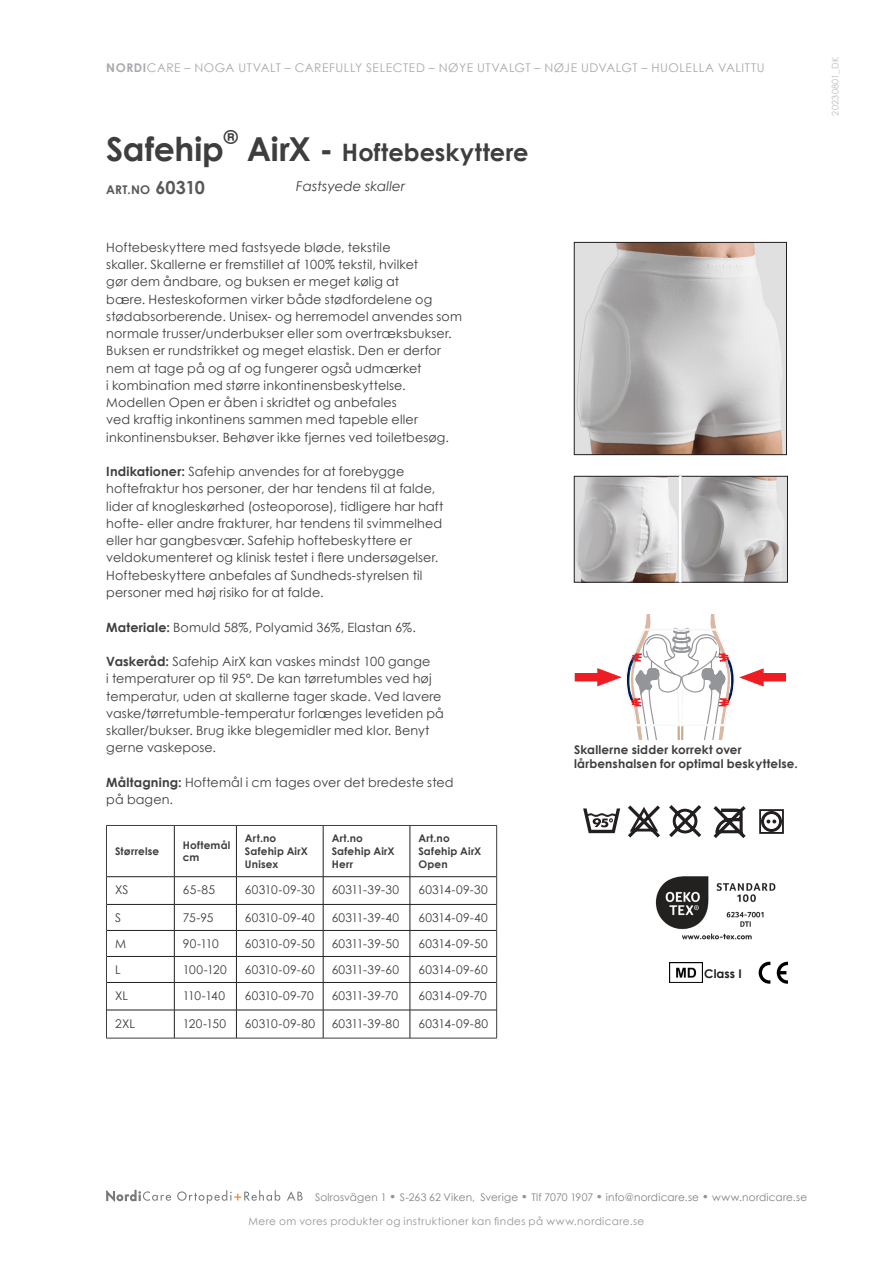
<style>
.page{position:relative;width:893px;height:1263px;background:#fff}
.page>*{position:absolute;margin:0;border:0;box-sizing:border-box;transform-origin:0 0}
.Underrubrik{font:700 33px "Century Gothic";letter-spacing:-.005em;color:#3e3e3f}
.Underrubrik-2{font:700 24px "Century Gothic";letter-spacing:.005em;color:#3e3e3f}
.Underrubrik-3{font:700 19.2px "Century Gothic";color:#3e3e3f}
.t1{font:italic 13.5px "Century Gothic";letter-spacing:.01em;color:#3e3e3f}
.t2{font:12.75px/17.2px "Century Gothic";letter-spacing:.01em;color:#3e3e3f}
.t3{font:12px "Century Gothic";letter-spacing:.02em;color:#3e3e3f}
.t4{font:12px "Century Gothic";letter-spacing:.045em;color:#a8a9ad}
.t5{font:700 12px/14.4px "Century Gothic";letter-spacing:.015em;color:#3e3e3f}
.t6{font:700 12px "Century Gothic";color:#57585a}
.t7{font:12px "Century Gothic";color:#3e3e3f}
.t8{font:700 12px "Century Gothic";color:#231f20}
.t9{font:700 10.5px/12.6px "Century Gothic";letter-spacing:.02em;color:#3e3e3f}
.t10{font:10.5px "Century Gothic";letter-spacing:.015em;color:#808285}
.t11{font:10.5px "Century Gothic";letter-spacing:.035em;color:#939598}
.t12{font:9px "Century Gothic";letter-spacing:.035em;color:#bcbdc0}
.s1{font-weight:700}
.s2{font-size:33px}
.s3{font-size:18px}
.s4{font-weight:700;font-size:12px;color:#939598}
</style>
<div class="page">
<img style="left:576px;top:244px;width:209px;height:209px">
<div style="left:574px;top:242px;width:213px;height:213px;border:1px solid #231f20"></div>
<img style="left:576px;top:478px;width:102px;height:102px">
<div style="left:574px;top:476px;width:106px;height:106px;border:1px solid #231f20"></div>
<svg style="left:683px;top:478px;width:103px;height:102px"></svg>
<div style="left:681px;top:476px;width:107px;height:106px;border:1px solid #231f20"></div>
<hr style="left:679px;top:476px;width:3px;height:106px;background:#fff">
<div style="left:761px;top:674px;width:24px;height:7px;background:#ee1d23"></div>
<svg style="left:597px;top:615px;width:166px;height:124px"></svg>
<div style="left:575px;top:674px;width:24px;height:7px;background:#ee1d23"></div>
<div style="left:575px;top:673px;width:25px;height:8px;border:1px solid #ee1d23"></div>
<svg style="left:583px;top:808px;width:37px;height:25px"></svg>
<svg style="left:628px;top:805px;width:32px;height:32px"></svg>
<svg style="left:669px;top:805px;width:32px;height:32px"></svg>
<svg style="left:713px;top:806px;width:33px;height:32px"></svg>
<svg style="left:759px;top:809px;width:25px;height:25px"></svg>
<img style="left:655px;top:876px;width:121px;height:64px">
<svg style="left:777px;top:962px;width:11px;height:21px"></svg>
<svg style="left:759px;top:962px;width:11px;height:21px"></svg>
<img style="left:669px;top:962px;width:33px;height:21px">
<svg style="left:106px;top:1190px;width:65px;height:12px"></svg>
<svg style="left:177px;top:1190px;width:103px;height:14px"></svg>
<svg style="left:287px;top:1191px;width:16px;height:9px"></svg>
<hr style="left:106px;top:1038px;width:68px;height:1px;background:#3e3e3f">
<hr style="left:174px;top:1038px;width:62px;height:1px;background:#3e3e3f">
<hr style="left:236px;top:1038px;width:87px;height:1px;background:#3e3e3f">
<hr style="left:323px;top:1038px;width:87px;height:1px;background:#3e3e3f">
<hr style="left:410px;top:1038px;width:87px;height:1px;background:#3e3e3f">
<svg style="left:106px;top:825px;width:391px;height:213px"></svg>
<hr style="left:107px;top:904px;width:67px;height:1px;background:#231f20">
<hr style="left:174px;top:904px;width:62px;height:1px;background:#231f20">
<hr style="left:236px;top:904px;width:87px;height:1px;background:#231f20">
<hr style="left:323px;top:904px;width:87px;height:1px;background:#231f20">
<hr style="left:410px;top:904px;width:86px;height:1px;background:#231f20">
<p class="t4" style="left:106px;top:60px;width:660px"><span class="s1">NORDI</span>CARE – NOGA UTVALT – CAREFULLY SELECTED – NØYE UTVALGT – NØJE UDVALGT – HUOLELLA VALITTU</p>
<p class="Underrubrik" style="left:106px;top:128px;width:119px">Safehip</p>
<p class="Underrubrik-3" style="left:224px;top:125px;width:16px">®</p>
<p class="Underrubrik-2" style="left:247px;top:137px;width:283px"><span class="s2">AirX -</span> Hoftebeskyttere</p>
<p class="t6" style="left:106px;top:182px;width:100px">ART.NO <span class="s3">60310</span></p>
<p class="t1" style="left:296px;top:178px;width:111px">Fastsyede skaller</p>
<p class="t2" style="left:106px;top:239px;width:357px">Hoftebeskyttere med fastsyede bløde, tekstile<br>skaller. Skallerne er fremstillet af 100% tekstil, hvilket<br>gør dem åndbare, og buksen er meget kølig at<br>bære. Hesteskoformen virker både stødfordelene og stødabsorberende. Unisex- og herremodel anvendes som normale trusser/underbukser eller som overtræksbukser.<br>Buksen er rundstrikket og meget elastisk. Den er derfor nem at tage på og af og fungerer også udmærket<br>i kombination med større inkontinensbeskyttelse.<br>Modellen Open er åben i skridtet og anbefales<br>ved kraftig inkontinens sammen med tapeble eller inkontinensbukser. Behøver ikke fjernes ved toiletbesøg.</p>
<p class="t2" style="left:106px;top:463px;width:339px"><span class="s1">Indikationer:</span> Safehip anvendes for at forebygge hoftefraktur hos personer, der har tendens til at falde, lider af knogleskørhed (osteoporose), tidligere har haft hofte- eller andre frakturer, har tendens til svimmelhed eller har gangbesvær. Safehip hoftebeskyttere er veldokumenteret og klinisk testet i flere undersøgelser.<br>Hoftebeskyttere anbefales af Sundheds-styrelsen til personer med høj risiko for at falde.</p>
<p class="t2" style="left:106px;top:618px;width:311px"><span class="s1">Materiale:</span> Bomuld 58%, Polyamid 36%, Elastan 6%.</p>
<p class="t2" style="left:106px;top:653px;width:339px"><span class="s1">Vaskeråd:</span> Safehip AirX kan vaskes mindst 100 gange<br>i temperaturer op til 95°. De kan tørretumbles ved høj temperatur, uden at skallerne tager skade. Ved lavere vaske/tørretumble-temperatur forlænges levetiden på skaller/bukser. Brug ikke blegemidler med klor. Benyt gerne vaskepose.</p>
<p class="t2" style="left:106px;top:773px;width:349px"><span class="s1">Måltagning:</span> Hoftemål i cm tages over det bredeste sted på bagen.</p>
<p class="t9" style="left:115px;top:845px;width:46px">Størrelse</p>
<p class="t9" style="left:183px;top:838px;width:49px">Hoftemål cm</p>
<p class="t9" style="left:245px;top:832px;width:33px">Art.no</p>
<p class="t9" style="left:245px;top:845px;width:64px">Safehip AirX<br>Unisex</p>
<p class="t9" style="left:332px;top:832px;width:33px">Art.no</p>
<p class="t9" style="left:332px;top:845px;width:64px">Safehip AirX<br>Herr</p>
<p class="t9" style="left:418px;top:832px;width:33px">Art.no</p>
<p class="t9" style="left:418px;top:845px;width:64px">Safehip AirX<br>Open</p>
<p class="t3" style="left:115px;top:882px;width:15px">XS</p>
<p class="t3" style="left:183px;top:882px;width:34px">65-85</p>
<p class="t3" style="left:245px;top:882px;width:72px">60310-09-30</p>
<p class="t3" style="left:332px;top:882px;width:69px">60311-39-30</p>
<p class="t3" style="left:418px;top:882px;width:71px">60314-09-30</p>
<p class="t3" style="left:115px;top:910px;width:7px">S</p>
<p class="t3" style="left:183px;top:910px;width:32px">75-95</p>
<p class="t3" style="left:245px;top:910px;width:71px">60310-09-40</p>
<p class="t3" style="left:332px;top:910px;width:69px">60311-39-40</p>
<p class="t3" style="left:418px;top:910px;width:71px">60314-09-40</p>
<p class="t3" style="left:115px;top:936px;width:13px">M</p>
<p class="t3" style="left:183px;top:936px;width:37px">90-110</p>
<p class="t3" style="left:245px;top:936px;width:71px">60310-09-50</p>
<p class="t3" style="left:332px;top:936px;width:69px">60311-39-50</p>
<p class="t3" style="left:418px;top:936px;width:71px">60314-09-50</p>
<p class="t3" style="left:115px;top:962px;width:7px">L</p>
<p class="t3" style="left:183px;top:962px;width:46px">100-120</p>
<p class="t3" style="left:245px;top:962px;width:71px">60310-09-60</p>
<p class="t3" style="left:332px;top:962px;width:69px">60311-39-60</p>
<p class="t3" style="left:418px;top:962px;width:71px">60314-09-60</p>
<p class="t3" style="left:115px;top:988px;width:14px">XL</p>
<p class="t3" style="left:183px;top:988px;width:44px">110-140</p>
<p class="t3" style="left:245px;top:988px;width:70px">60310-09-70</p>
<p class="t7" style="left:332px;top:988px;width:68px">60311-39-70</p>
<p class="t3" style="left:418px;top:988px;width:70px">60314-09-70</p>
<p class="t3" style="left:115px;top:1016px;width:21px">2XL</p>
<p class="t3" style="left:183px;top:1016px;width:45px">120-150</p>
<p class="t3" style="left:245px;top:1016px;width:72px">60310-09-80</p>
<p class="t3" style="left:332px;top:1016px;width:69px">60311-39-80</p>
<p class="t3" style="left:418px;top:1016px;width:71px">60314-09-80</p>
<p class="t5" style="left:574px;top:742px;width:225px">Skallerne sidder korrekt over lårbenshalsen for optimal beskyttelse.</p>
<p class="t8" style="left:704px;top:966px;width:39px">Class I</p>
<p class="t12" style="left:830px;top:116px;width:60px;rotate:-90deg">20230801_DK</p>
<p class="t10" style="left:315px;top:1190px;width:494px">Solrosvägen 1 <span class="s4">•</span> S-263 62 Viken, Sverige <span class="s4">•</span> Tlf 7070 1907 <span class="s4">•</span> info@nordicare.se <span class="s4">•</span> www.nordicare.se</p>
<p class="t11" style="left:249px;top:1214px;width:397px">Mere om vores produkter og instruktioner kan findes på www.nordicare.se</p>
</div>
